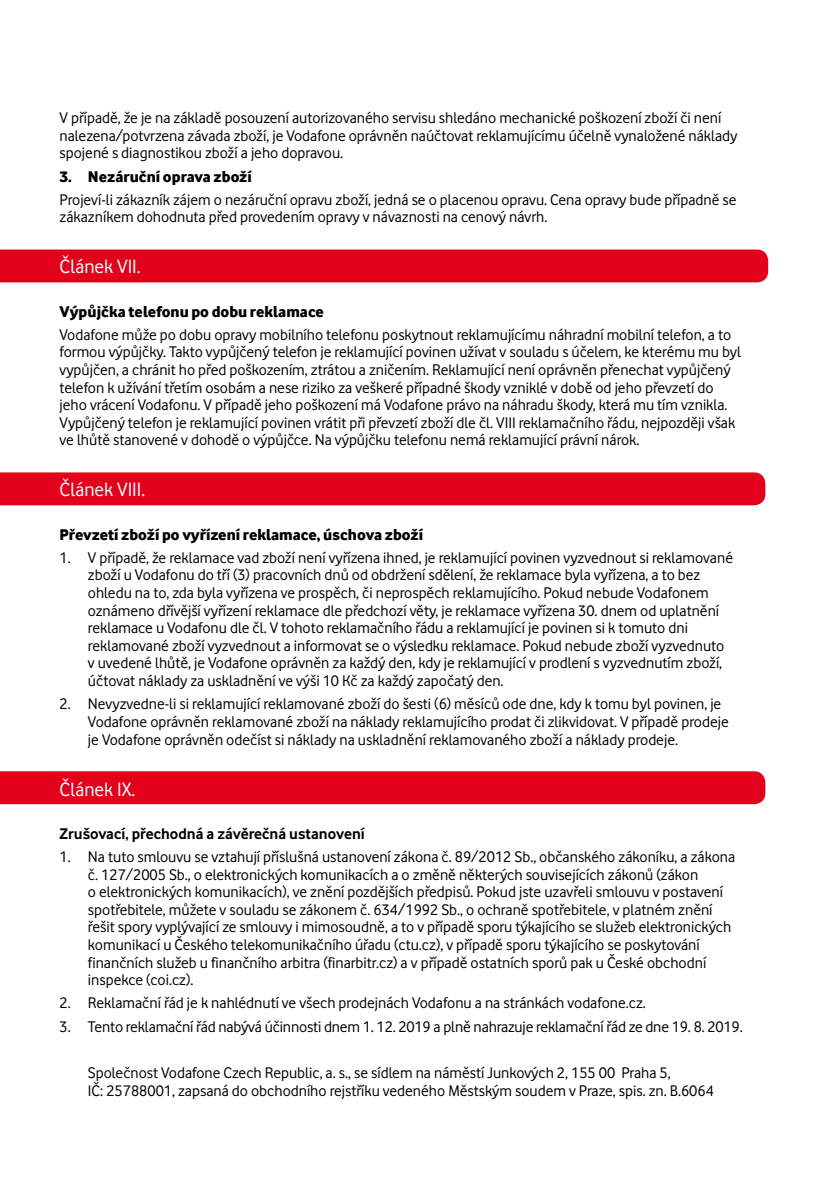
<style>
.page{position:relative;width:840px;height:1191px;background:#fff}
.page>*{position:absolute;margin:0;border:0;box-sizing:border-box;transform-origin:0 0}
.t1{font:20px "Vodafone Rg";color:#fff}
.t2{font:16px/17.6px "Vodafone Rg";color:#000}
.t3{font:16px "Vodafone Ex B";color:#000}
.t4{font:700 16px "Vodafone Rg";color:#000}
</style>
<div class="page">
<div style="left:0;top:249px;width:767px;height:33px;background:#e2001a"></div>
<div style="left:0;top:472px;width:765px;height:33px;background:#e2001a"></div>
<div style="left:0;top:771px;width:765px;height:33px;background:#e2001a"></div>
<p class="t2" style="left:60px;top:109px;width:679px">V případě, že je na základě posouzení autorizovaného servisu shledáno mechanické poškození zboží či není nalezena/potvrzena závada zboží, je Vodafone oprávněn naúčtovat reklamujícímu účelně vynaložené náklady spojené s diagnostikou zboží a jeho dopravou.</p>
<p class="t3" style="left:60px;top:166px;width:194px">3. Nezáruční oprava zboží</p>
<p class="t2" style="left:60px;top:191px;width:678px">Projeví-li zákazník zájem o nezáruční opravu zboží, jedná se o placenou opravu. Cena opravy bude případně se zákazníkem dohodnuta před provedením opravy v návaznosti na cenový návrh.</p>
<p class="t1" style="left:60px;top:255px;width:82px">Článek VII.</p>
<p class="t3" style="left:60px;top:301px;width:266px">Výpůjčka telefonu po dobu reklamace</p>
<p class="t2" style="left:60px;top:325px;width:682px">Vodafone může po dobu opravy mobilního telefonu poskytnout reklamujícímu náhradní mobilní telefon, a to formou výpůjčky. Takto vypůjčený telefon je reklamující povinen užívat v souladu s účelem, ke kterému mu byl vypůjčen, a chránit ho před poškozením, ztrátou a zničením. Reklamující není oprávněn přenechat vypůjčený telefon k užívání třetím osobám a nese riziko za veškeré případné škody vzniklé v době od jeho převzetí do jeho vrácení Vodafonu. V případě jeho poškození má Vodafone právo na náhradu škody, která mu tím vznikla.<br>Vypůjčený telefon je reklamující povinen vrátit při převzetí zboží dle čl. VIII reklamačního řádu, nejpozději však ve lhůtě stanovené v dohodě o výpůjčce. Na výpůjčku telefonu nemá reklamující právní nárok.</p>
<p class="t1" style="left:60px;top:478px;width:87px">Článek VIII.</p>
<p class="t3" style="left:60px;top:524px;width:365px">Převzetí zboží po vyřízení reklamace, úschova zboží</p>
<p class="t2" style="left:88px;top:548px;width:646px;text-indent:-28px">1. V případě, že reklamace vad zboží není vyřízena ihned, je reklamující povinen vyzvednout si reklamované zboží u Vodafonu do tří (3) pracovních dnů od obdržení sdělení, že reklamace byla vyřízena, a to bez ohledu na to, zda byla vyřízena ve prospěch, či neprospěch reklamujícího. Pokud nebude Vodafonem oznámeno dřívější vyřízení reklamace dle předchozí věty, je reklamace vyřízena 30. dnem od uplatnění reklamace u Vodafonu dle čl. V tohoto reklamačního řádu a reklamující je povinen si k tomuto dni reklamované zboží vyzvednout a informovat se o výsledku reklamace. Pokud nebude zboží vyzvednuto v uvedené lhůtě, je Vodafone oprávněn za každý den, kdy je reklamující v prodlení s vyzvednutím zboží, účtovat náklady za uskladnění ve výši 10 Kč za každý započatý den.</p>
<p class="t2" style="left:88px;top:695px;width:642px;text-indent:-28px">2. Nevyzvedne-li si reklamující reklamované zboží do šesti (6) měsíců ode dne, kdy k tomu byl povinen, je<br>Vodafone oprávněn reklamované zboží na náklady reklamujícího prodat či zlikvidovat. V případě prodeje je Vodafone oprávněn odečíst si náklady na uskladnění reklamovaného zboží a náklady prodeje.</p>
<p class="t1" style="left:60px;top:777px;width:77px">Článek IX.</p>
<p class="t4" style="left:60px;top:824px;width:306px">Zrušovací, přechodná a závěrečná ustanovení</p>
<p class="t2" style="left:88px;top:847px;width:648px;text-indent:-28px">1. Na tuto smlouvu se vztahují příslušná ustanovení zákona č. 89/2012 Sb., občanského zákoníku, a zákona č. 127/2005 Sb., o elektronických komunikacích a o změně některých souvisejících zákonů (zákon<br>o elektronických komunikacích), ve znění pozdějších předpisů. Pokud jste uzavřeli smlouvu v postavení spotřebitele, můžete v souladu se zákonem č. 634/1992 Sb., o ochraně spotřebitele, v platném znění řešit spory vyplývající ze smlouvy i mimosoudně, a to v případě sporu týkajícího se služeb elektronických komunikací u Českého telekomunikačního úřadu (ctu.cz), v případě sporu týkajícího se poskytování finančních služeb u finančního arbitra (finarbitr.cz) a v případě ostatních sporů pak u České obchodní inspekce (coi.cz).</p>
<p class="t2" style="left:60px;top:994px;width:587px">2. Reklamační řád je k nahlédnutí ve všech prodejnách Vodafonu a na stránkách vodafone.cz.</p>
<p class="t2" style="left:60px;top:1017px;width:684px">3. Tento reklamační řád nabývá účinnosti dnem 1. 12. 2019 a plně nahrazuje reklamační řád ze dne 19. 8. 2019.</p>
<p class="t2" style="left:88px;top:1064px;width:627px">Společnost Vodafone Czech Republic, a. s., se sídlem na náměstí Junkových 2, 155 00 Praha 5,<br>IČ: 25788001, zapsaná do obchodního rejstříku vedeného Městským soudem v Praze, spis. zn. B.6064</p>
</div>
